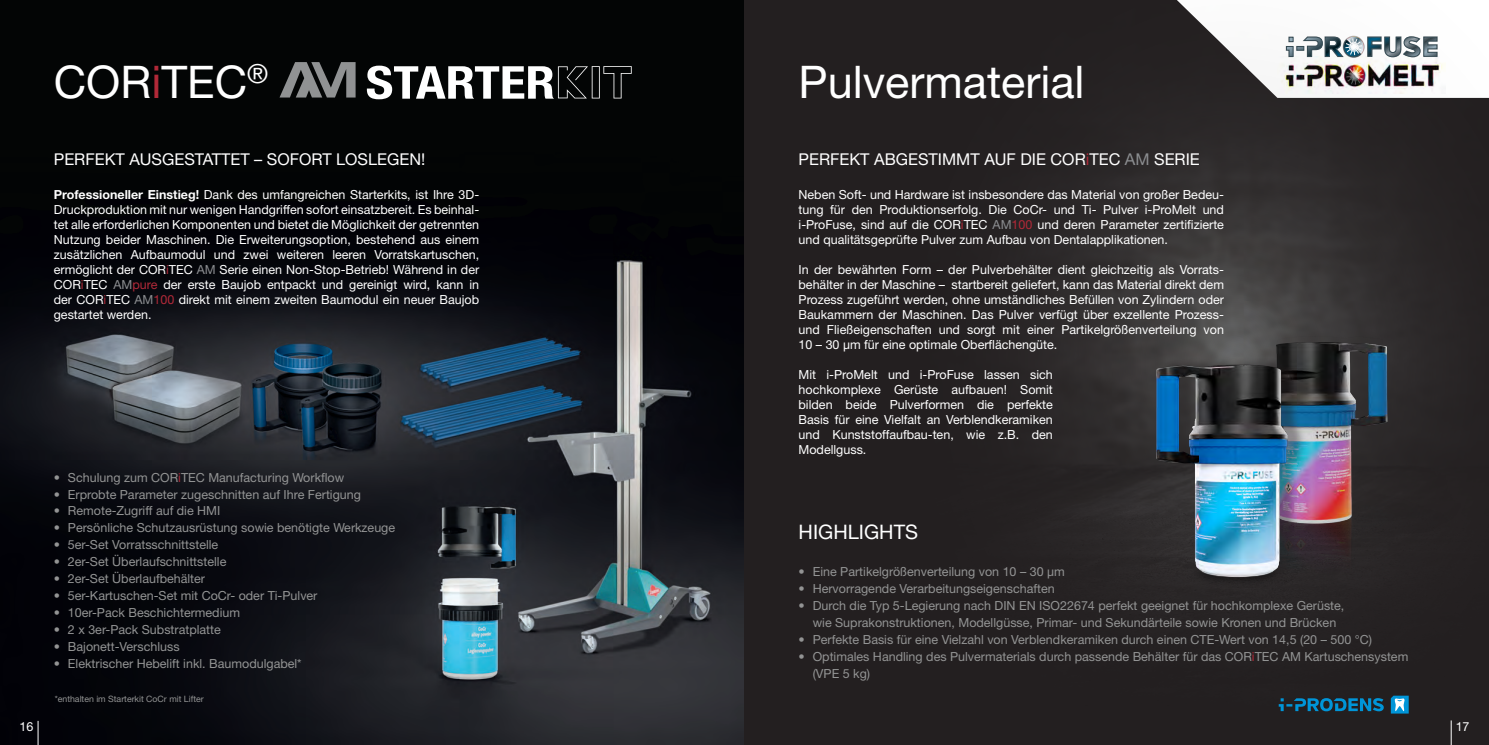
<style>
.page{position:relative;width:1489px;height:745px;background:#fff}
.page>*{position:absolute;margin:0;border:0;box-sizing:border-box;transform-origin:0 0}
.t1{font:45px "Helvetica Neue LT Pro";color:#fff}
.t2{font:20px "Helvetica Neue LT Pro";color:#fff}
.t3{font:16.25px "Helvetica Neue LT Pro";color:#fff}
.t4{font:12.5px/15px "Helvetica Neue LT Pro";color:#fff;text-align:justify}
.t5{font:12.5px/16.9px "Helvetica Neue LT Pro";color:#939494;text-align:center}
.t6{font:8.75px "Helvetica Neue LT Pro";color:#939494}
.s1{color:#b12938}
.s2{font-weight:700}
.s3{color:#8b8d90}
</style>
<div class="page">
<img style="left:0;top:0;width:744px;height:744px">
<div style="left:744px;top:0;width:744px;height:744px;background:#231f20"></div>
<svg style="left:1450px;top:720px;width:1px;height:24px"></svg>
<svg style="left:38px;top:720px;width:1px;height:24px"></svg>
<img style="left:1040px;top:137px;width:374px;height:567px">
<svg style="left:279px;top:62px;width:76px;height:35px;background:#57595a"></svg>
<svg style="left:367px;top:66px;width:264px;height:33px"></svg>
<img style="left:1142px;top:618px;width:272px;height:9px">
<img style="left:1142px;top:290px;width:282px;height:81px">
<svg style="left:1278px;top:697px;width:105px;height:13px"></svg>
<svg style="left:1390px;top:695px;width:18px;height:18px"></svg>
<img style="left:1045px;top:331px;width:375px;height:287px">
<svg style="left:1177px;top:0;width:311px;height:98px"></svg>
<h1 class="t1" style="left:54px;top:55px;width:216px">COR<span class="s1">i</span>TEC<sup>®</sup></h1>
<h3 class="t3" style="left:54px;top:149px;width:373px">PERFEKT AUSGESTATTET – SOFORT LOSLEGEN!</h3>
<p class="t4" style="left:54px;top:187px;width:427px"><span class="s2">Professioneller Einstieg!</span> Dank des umfangreichen Starterkits, ist Ihre 3D-Druckproduktion mit nur wenigen Handgriffen sofort einsatzbereit. Es beinhal&shy;tet alle erforderlichen Komponenten und bietet die Möglichkeit der getrennten Nutzung beider Maschinen. Die Erweiterungsoption, bestehend aus einem zusätzlichen Aufbaumodul und zwei weiteren leeren Vorratskartuschen, ermöglicht der COR<span class="s1">i</span>TEC <span class="s3">AM</span> Serie einen Non-Stop-Betrieb! Während in der COR<span class="s1">i</span>TEC <span class="s3">AM</span><span class="s1">pure</span> der erste Baujob entpackt und gereinigt wird, kann in der COR<span class="s1">i</span>TEC <span class="s3">AM</span><span class="s1">100</span> direkt mit einem zweiten Baumodul ein neuer Baujob gestartet werden.</p>
<p class="t5" style="left:54px;top:468px;width:292px">• Schulung zum COR<span class="s1">i</span>TEC Manufacturing Workflow</p>
<p class="t5" style="left:54px;top:485px;width:309px">• Erprobte Parameter zugeschnitten auf Ihre Fertigung</p>
<p class="t5" style="left:54px;top:502px;width:168px">• Remote-Zugriff auf die HMI</p>
<p class="t5" style="left:54px;top:519px;width:343px">• Persönliche Schutzausrüstung sowie benötigte Werkzeuge</p>
<p class="t5" style="left:54px;top:535px;width:166px">• 5er-Set Vorratsschnittstelle</p>
<p class="t5" style="left:54px;top:552px;width:174px">• 2er-Set Überlaufschnittstelle</p>
<p class="t5" style="left:54px;top:569px;width:153px">• 2er-Set Überlaufbehälter</p>
<p class="t5" style="left:54px;top:586px;width:265px">• 5er-Kartuschen-Set mit CoCr- oder Ti-Pulver</p>
<p class="t5" style="left:54px;top:603px;width:188px">• 10er-Pack Beschichtermedium</p>
<p class="t5" style="left:54px;top:620px;width:168px">• 2 x 3er-Pack Substratplatte</p>
<p class="t5" style="left:54px;top:637px;width:127px">• Bajonett-Verschluss</p>
<p class="t5" style="left:54px;top:654px;width:249px">• Elektrischer Hebelift inkl. Baumodulgabel*</p>
<p class="t6" style="left:55px;top:693px;width:150px">*enthalten im Starterkit CoCr mit Lifter</p>
<h1 class="t1" style="left:798px;top:54px;width:287px">Pulvermaterial</h1>
<h3 class="t3" style="left:798px;top:149px;width:403px">PERFEKT ABGESTIMMT AUF DIE COR<span class="s1">i</span>TEC <span class="s3">AM</span> SERIE</h3>
<p class="t4" style="left:798px;top:187px;width:427px">Neben Soft- und Hardware ist insbesondere das Material von großer Bedeu&shy;tung für den Produktionserfolg. Die CoCr- und Ti- Pulver i-ProMelt und i-ProFuse, sind auf die COR<span class="s1">i</span>TEC <span class="s3">AM</span><span class="s1">100</span> und deren Parameter zertifizierte und qualitätsgeprüfte Pulver zum Aufbau von Dentalapplikationen.</p>
<p class="t4" style="left:798px;top:262px;width:427px">In der bewährten Form – der Pulverbehälter dient gleichzeitig als Vorrats&shy;behälter in der Maschine – startbereit geliefert, kann das Material direkt dem Prozess zugeführt werden, ohne umständliches Befüllen von Zylindern oder Baukammern der Maschinen. Das Pulver verfügt über exzellente Prozess&shy;und Fließeigenschaften und sorgt mit einer Partikelgrößenverteilung von 10 – 30 µm für eine optimale Oberflächengüte.</p>
<p class="t4" style="left:798px;top:367px;width:256px">Mit i-ProMelt und i-ProFuse lassen sich hochkomplexe Gerüste aufbauen! Somit bilden beide Pulverformen die perfekte Basis für eine Vielfalt an Verblendkeramiken und Kunststoffaufbau-ten, wie z.B. den Modellguss.</p>
<h2 class="t2" style="left:798px;top:519px;width:121px">HIGHLIGHTS</h2>
<p class="t5" style="left:798px;top:562px;width:268px">• Eine Partikelgrößenverteilung von 10 – 30 µm</p>
<p class="t5" style="left:798px;top:579px;width:258px">• Hervorragende Verarbeitungseigenschaften</p>
<p class="t5" style="left:798px;top:596px;width:547px">• Durch die Typ 5-Legierung nach DIN EN ISO22674 perfekt geeignet für hochkomplexe Gerüste, wie Suprakonstruktionen, Modellgüsse, Primar- und Sekundärteile sowie Kronen und Brücken</p>
<p class="t5" style="left:798px;top:630px;width:575px">• Perfekte Basis für eine Vielzahl von Verblendkeramiken durch einen CTE-Wert von 14,5 (20 – 500 °C)</p>
<p class="t5" style="left:812px;top:647px;width:597px;text-align:left;text-indent:-14px">• Optimales Handling des Pulvermaterials durch passende Behälter für das COR<span class="s1">i</span>TEC AM Kartuschensystem (VPE 5 kg)</p>
<p class="t4" style="left:19px;top:718px;width:15px">16</p>
<p class="t4" style="left:1455px;top:718px;width:15px">17</p>
</div>
